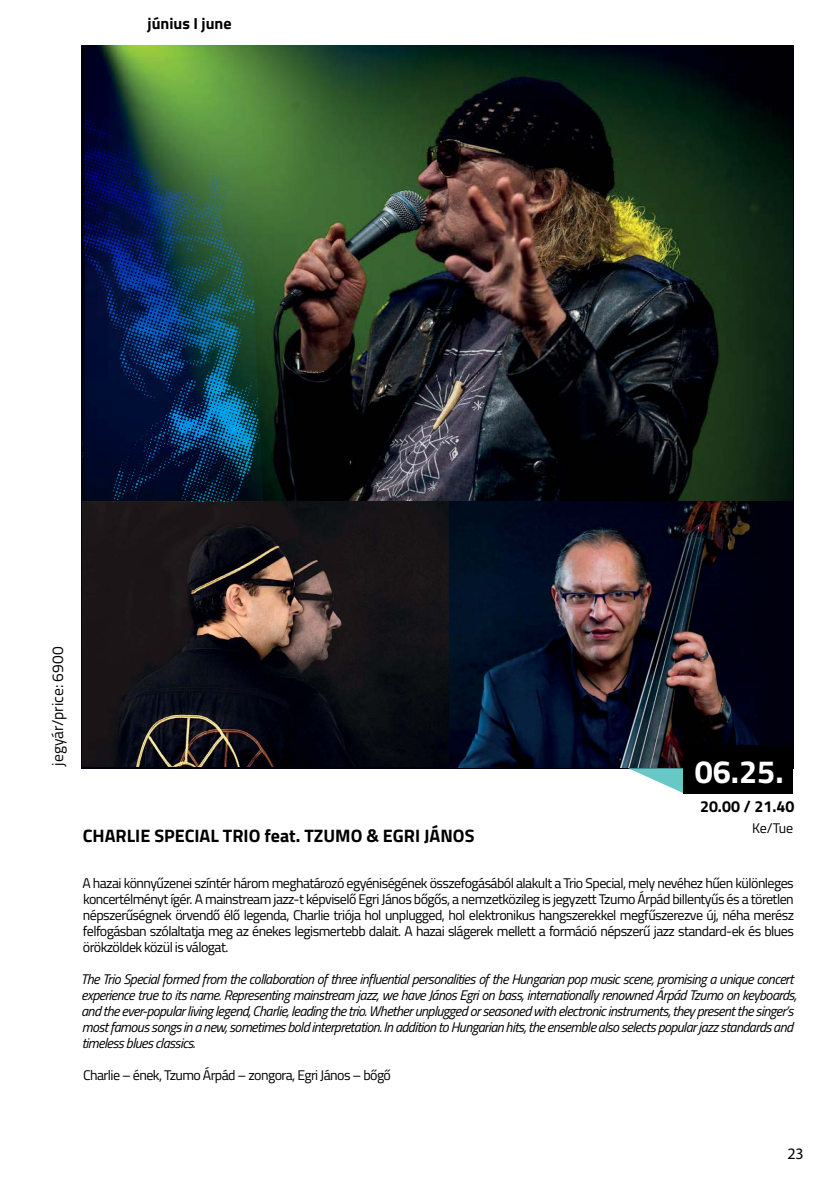
<style>
.page{position:relative;width:840px;height:1191px;background:#fff}
.page>*{position:absolute;margin:0;border:0;box-sizing:border-box;transform-origin:0 0}
.t1{font:700 32.2px "Titillium Web";color:#fff}
.t2{font:700 18px "Titillium Web";color:#000}
.t3{font:700 16px "Titillium Web";color:#000}
.t4{font:16px "Myriad Pro";color:#000}
.t5{font:15.6px "Titillium Web";color:#000}
.t6{font:14px/16px "Titillium Web";letter-spacing:-.04em;color:#000;text-align:justify}
.t7{font:italic 14px/16px "Titillium Web";letter-spacing:-.04em;color:#000}
</style>
<div class="page">
<div style="left:81px;top:45px;width:712px;height:723px;background:#00000e"></div>
<svg style="left:628px;top:768px;width:55px;height:25px"></svg>
<img style="left:85px;top:45px;width:706px;height:455px">
<img style="left:82px;top:502px;width:678px;height:265px">
<div style="left:683px;top:746px;width:109px;height:48px;background:#000"></div>
<img style="left:82px;top:57px;width:181px;height:445px">
<p class="t3" style="left:147px;top:12px;width:85px">június I june</p>
<p class="t5" style="left:46px;top:765px;width:120px;rotate:-90deg">jegyár/price: 6900</p>
<h1 class="t1" style="left:694px;top:747px;width:90px">06.25.</h1>
<p class="t3" style="left:699px;top:794px;width:96px">20.00 / 21.40</p>
<p class="t2" style="left:83px;top:821px;width:393px">CHARLIE SPECIAL TRIO feat. TZUMO &amp; EGRI JÁNOS</p>
<p class="t6" style="left:751px;top:819px;width:43px">Ke/Tue</p>
<p class="t6" style="left:82px;top:874px;width:712px">A hazai könnyűzenei színtér három meghatározó egyéniségének összefogásából alakult a Trio Special, mely nevéhez hűen különleges koncertélményt ígér. A mainstream jazz-t képviselő Egri János bőgős, a nemzetközileg is jegyzett Tzumo Árpád billentyűs és a töretlen népszerűségnek örvendő élő legenda, Charlie triója hol unplugged, hol elektronikus hangszerekkel megfűszerezve új, néha merész felfogásban szólaltatja meg az énekes legismertebb dalait. A hazai slágerek mellett a formáció népszerű jazz standard-ek és blues örökzöldek közül is válogat.</p>
<p class="t7" style="left:81px;top:970px;width:716px">The Trio Special formed from the collaboration of three influential personalities of the Hungarian pop music scene, promising a unique concert experience true to its name. Representing mainstream jazz, we have János Egri on bass, internationally renowned Árpád Tzumo on keyboards, and the ever-popular living legend, Charlie, leading the trio. Whether unplugged or seasoned with electronic instruments, they present the singer’s most famous songs in a new, sometimes bold interpretation. In addition to Hungarian hits, the ensemble also selects popular jazz standards and timeless blues classics.</p>
<p class="t6" style="left:83px;top:1066px;width:309px">Charlie – ének, Tzumo Árpád – zongora, Egri János – bőgő</p>
<p class="t4" style="left:786px;top:1143px;width:18px">23</p>
</div>
